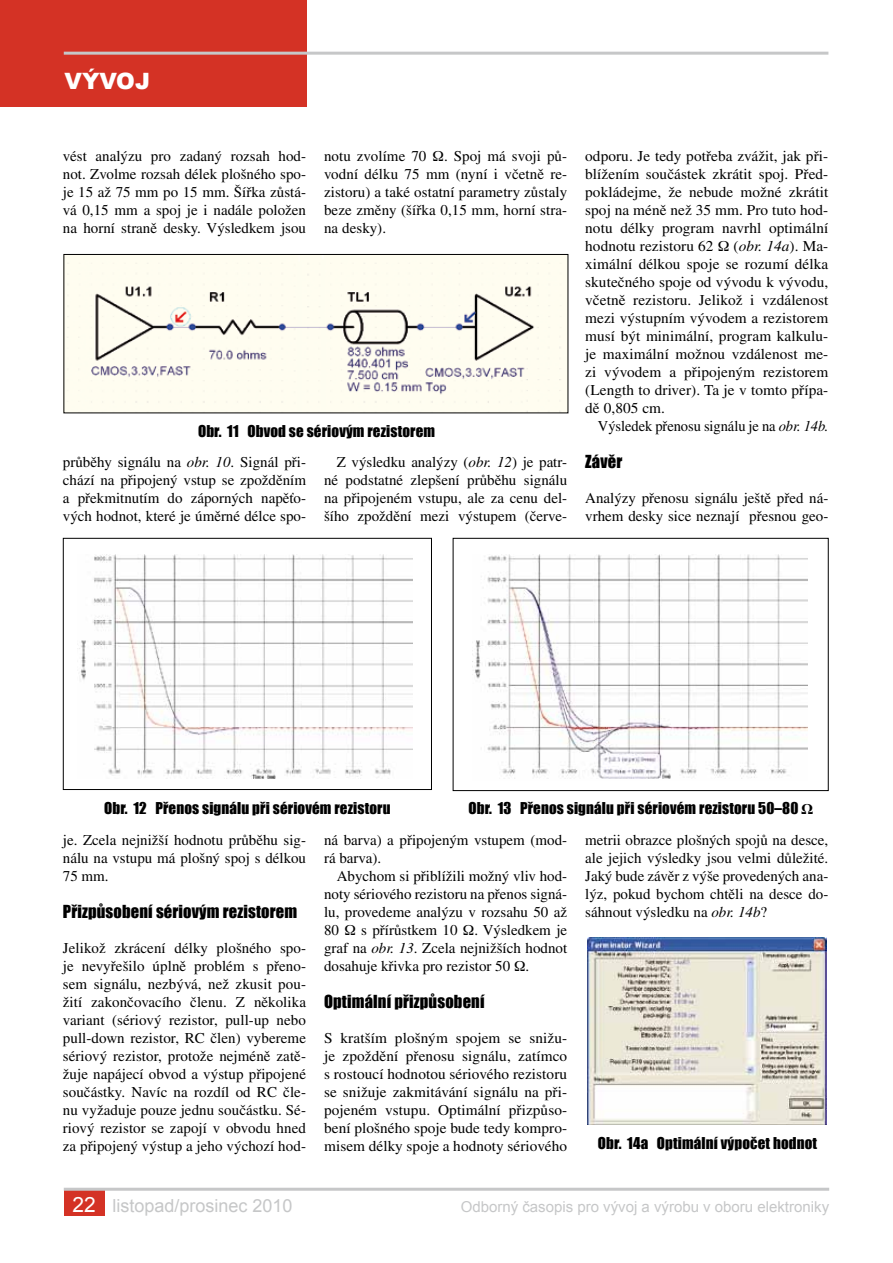
<style>
.page{position:relative;width:893px;height:1263px;background:#fff}
.page>*{position:absolute;margin:0;border:0;box-sizing:border-box;transform-origin:0 0}
.t1{font:900 22.5px "Arial";color:#fff}
.t2{font:21px "Arial";color:#fff}
.t3{font:18px "Arial";color:#c6c7c8}
.t4{font:16.5px "Impact";letter-spacing:.01em;color:#000}
.t5{font:15px/18px "Times CE";color:#000;text-align:justify}
.t6{font:15px "Impact";letter-spacing:.01em;color:#000}
.t7{font:15px "Arial";color:#c6c7c8}
.s1{font-style:italic}
</style>
<div class="page">
<div style="left:0;top:0;width:307px;height:106px;background:#d43225"></div>
<hr style="left:64px;top:52px;width:764px;height:3px;background:#c6c7c8">
<div style="left:64px;top:1189px;width:41px;height:27px;background:#d43225"></div>
<hr style="left:64px;top:1188px;width:765px;height:3px;background:#c6c7c8">
<img style="left:65px;top:256px;width:501px;height:155px">
<div style="left:63px;top:254px;width:505px;height:159px;border:1px solid #000"></div>
<img style="left:475px;top:554px;width:333px;height:225px">
<div style="left:453px;top:538px;width:376px;height:253px;border:1px solid #000"></div>
<img style="left:587px;top:937px;width:239px;height:188px">
<img style="left:79px;top:554px;width:333px;height:225px">
<div style="left:63px;top:538px;width:369px;height:252px;border:1px solid #000"></div>
<h1 class="t1" style="left:65px;top:64px;width:87px">Vývoj</h1>
<p class="t5" style="left:63px;top:146px;width:245px">vést analýzu pro zadaný rozsah hod&shy;not. Zvolme rozsah délek plošného spo&shy;je 15 až 75 mm po 15 mm. Šířka zůstá&shy;vá 0,15 mm a spoj je i nadále položen na horní straně desky. Výsledkem jsou</p>
<p class="t5" style="left:324px;top:146px;width:245px">notu zvolíme 70 . Spoj má svoji pů&shy;vodní délku 75 mm (nyní i včetně re&shy;zistoru) a také ostatní parametry zůstaly beze změny (šířka 0,15 mm, horní stra&shy;na desky).</p>
<p class="t6" style="left:198px;top:420px;width:239px">Obr. 11 Obvod se sériovým rezistorem</p>
<p class="t5" style="left:63px;top:452px;width:245px">průběhy signálu na <span class="s1">obr. 10</span>. Signál při&shy;chází na připojený vstup se zpožděním a překmitnutím do záporných napěťo&shy;vých hodnot, které je úměrné délce spo-</p>
<p class="t5" style="left:324px;top:452px;width:245px;text-indent:13px">Z výsledku analýzy (<span class="s1">obr. 12</span>) je patr&shy;né podstatné zlepšení průběhu signálu na připojeném vstupu, ale za cenu del&shy;šího zpoždění mezi výstupem (červe-</p>
<p class="t5" style="left:585px;top:146px;width:245px">odporu. Je tedy potřeba zvážit, jak při&shy;blížením součástek zkrátit spoj. Před&shy;pokládejme, že nebude možné zkrátit spoj na méně než 35 mm. Pro tuto hod&shy;notu délky program navrhl optimální hodnotu rezistoru 62</p>
<p class="t5" style="left:585px;top:236px;width:245px;text-indent:148px">(<span class="s1">obr. 14a</span>). Ma&shy;ximální délkou spoje se rozumí délka skutečného spoje od vývodu k vývodu, včetně rezistoru. Jelikož i vzdálenost mezi výstupním vývodem a rezistorem musí být minimální, program kalkulu&shy;je maximální možnou vzdálenost me&shy;zi vývodem a připojeným rezistorem (Length to driver). Ta je v tomto přípa&shy;dě 0,805 cm.</p>
<p class="t5" style="left:598px;top:416px;width:232px">Výsledek přenosu signálu je na <span class="s1">obr. 14b.</span></p>
<p class="t4" style="left:585px;top:449px;width:39px">Závěr</p>
<p class="t5" style="left:585px;top:488px;width:245px">Analýzy přenosu signálu ještě před ná&shy;vrhem desky sice neznají přesnou geo-</p>
<p class="t6" style="left:104px;top:796px;width:288px">Obr. 12 Přenos signálu při sériovém rezistoru</p>
<p class="t6" style="left:468px;top:796px;width:346px">Obr. 13 Přenos signálu při sériovém rezistoru 50–80 Ω</p>
<p class="t5" style="left:63px;top:830px;width:245px">je. Zcela nejnižší hodnotu průběhu sig&shy;nálu na vstupu má plošný spoj s délkou 75 mm.</p>
<p class="t4" style="left:63px;top:899px;width:236px">Přizpůsobení sériovým rezistorem</p>
<p class="t5" style="left:63px;top:938px;width:245px">Jelikož zkrácení délky plošného spo&shy;je nevyřešilo úplně problém s přeno&shy;sem signálu, nezbývá, než zkusit pou&shy;žití zakončovacího členu. Z několika variant (sériový rezistor, pull-up nebo pull-down rezistor, RC člen) vybereme sériový rezistor, protože nejméně zatě&shy;žuje napájecí obvod a výstup připojené součástky. Navíc na rozdíl od RC čle&shy;nu vyžaduje pouze jednu součástku. Sé&shy;riový rezistor se zapojí v obvodu hned za připojený výstup a jeho výchozí hod-</p>
<p class="t5" style="left:324px;top:830px;width:245px">ná barva) a připojeným vstupem (mod&shy;rá barva).</p>
<p class="t5" style="left:324px;top:866px;width:245px;text-indent:13px">Abychom si přiblížili možný vliv hod&shy;noty sériového rezistoru na přenos signá&shy;lu, provedeme analýzu v rozsahu 50 až 80</p>
<p class="t5" style="left:324px;top:920px;width:245px;text-indent:37px">s přírůstkem 10 . Výsledkem je graf na <span class="s1">obr. 13</span>. Zcela nejnižších hodnot dosahuje křivka pro rezistor 50 .</p>
<p class="t4" style="left:324px;top:989px;width:162px">Optimální přizpůsobení</p>
<p class="t5" style="left:324px;top:1028px;width:245px">S kratším plošným spojem se snižu&shy;je zpoždění přenosu signálu, zatímco s rostoucí hodnotou sériového rezistoru se snižuje zakmitávání signálu na při&shy;pojeném vstupu. Optimální přizpůso&shy;bení plošného spoje bude tedy kompro&shy;misem délky spoje a hodnoty sériového</p>
<p class="t5" style="left:585px;top:830px;width:245px">metrii obrazce plošných spojů na desce, ale jejich výsledky jsou velmi důležité.<br>Jaký bude závěr z výše provedených ana&shy;lýz, pokud bychom chtěli na desce do&shy;sáhnout výsledku na <span class="s1">obr. 14b</span>?</p>
<p class="t6" style="left:598px;top:1131px;width:221px">Obr. 14a Optimální výpočet hodnot</p>
<h2 class="t2" style="left:73px;top:1191px;width:25px">22</h2>
<p class="t3" style="left:112px;top:1194px;width:182px">listopad/prosinec 2010</p>
<p class="t7" style="left:461px;top:1197px;width:370px">Odborný časopis pro vývoj a výrobu v oboru elektroniky</p>
</div>
